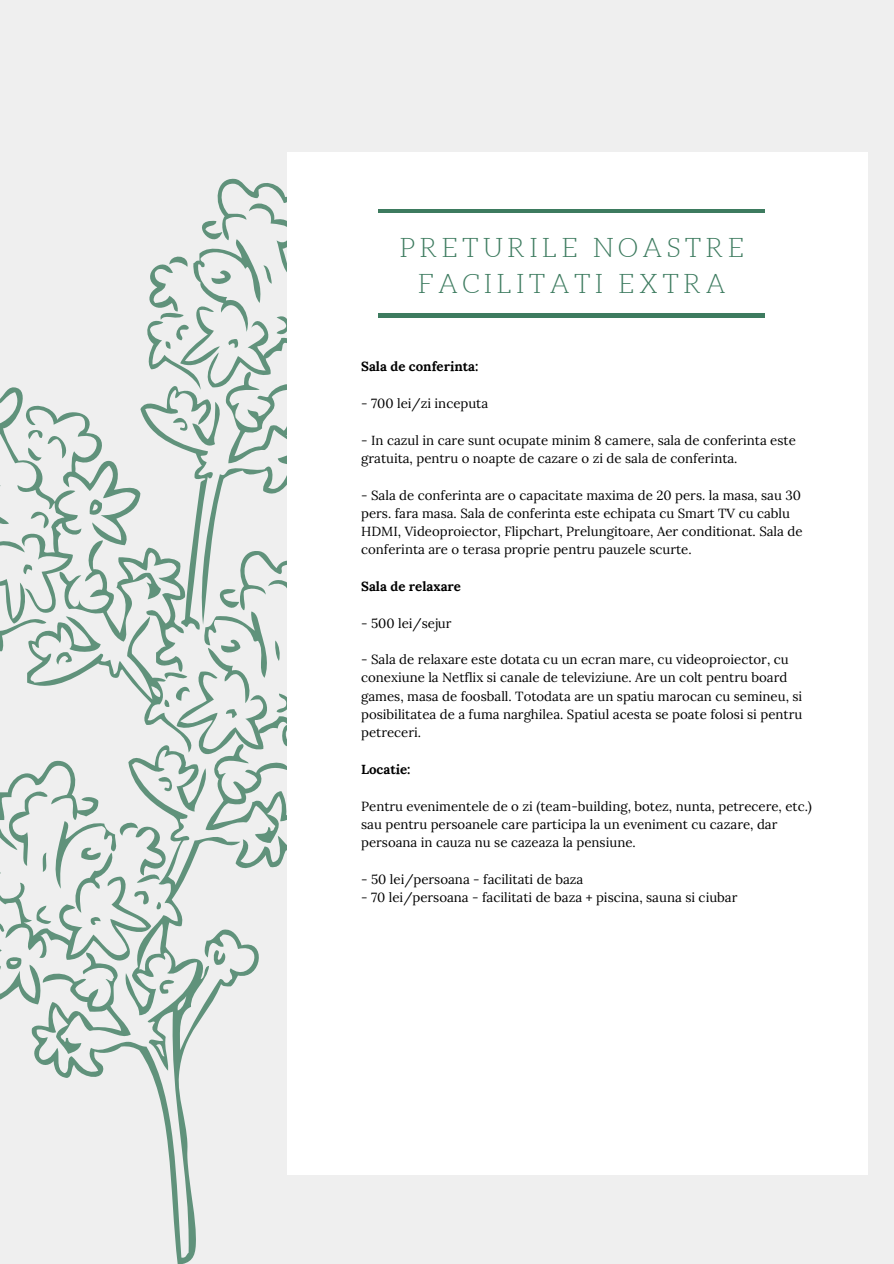
<style>
.page{position:relative;width:894px;height:1264px;background:#fff}
.page>*{position:absolute;margin:0;border:0;box-sizing:border-box;transform-origin:0 0}
.t1{font:300 26.55px "Aleo";letter-spacing:.16em;color:#3d7b5f}
.t2{font:13.2px/18.3px "Lora";color:#000}
.t3{font:700 13.2px "Lora";color:#000}
</style>
<div class="page">
<div style="left:0;top:0;width:893px;height:1263px;background:#efefef"></div>
<svg style="left:31px;top:1006px;width:179px;height:257px"></svg>
<svg style="left:0;top:179px;width:288px;height:827px"></svg>
<div style="left:288px;top:152px;width:578px;height:1022px;background:#fff"></div>
<hr style="left:378px;top:314px;width:386px;height:3px;background:#3d7b5f">
<hr style="left:378px;top:209px;width:386px;height:3px;background:#3d7b5f">
<p class="t1" style="left:399px;top:233px;width:346px">PRETURILE NOASTRE</p>
<p class="t1" style="left:418px;top:269px;width:309px">FACILITATI EXTRA</p>
<p class="t3" style="left:361px;top:358px;width:119px">Sala de conferinta:</p>
<p class="t2" style="left:361px;top:394px;width:128px">- 700 lei/zi inceputa</p>
<p class="t2" style="left:361px;top:430px;width:436px">- In cazul in care sunt ocupate minim 8 camere, sala de conferinta este gratuita, pentru o noapte de cazare o zi de sala de conferinta.</p>
<p class="t2" style="left:361px;top:485px;width:443px">- Sala de conferinta are o capacitate maxima de 20 pers. la masa, sau 30 pers. fara masa. Sala de conferinta este echipata cu Smart TV cu cablu HDMI, Videoproiector, Flipchart, Prelungitoare, Aer conditionat. Sala de conferinta are o terasa proprie pentru pauzele scurte.</p>
<p class="t3" style="left:361px;top:577px;width:101px">Sala de relaxare</p>
<p class="t2" style="left:361px;top:613px;width:92px">- 500 lei/sejur</p>
<p class="t2" style="left:361px;top:650px;width:442px">- Sala de relaxare este dotata cu un ecran mare, cu videoproiector, cu conexiune la Netflix si canale de televiziune. Are un colt pentru board games, masa de foosball. Totodata are un spatiu marocan cu semineu, si posibilitatea de a fuma narghilea. Spatiul acesta se poate folosi si pentru petreceri.</p>
<p class="t3" style="left:361px;top:760px;width:51px">Locatie:</p>
<p class="t2" style="left:361px;top:796px;width:452px">Pentru evenimentele de o zi (team-building, botez, nunta, petrecere, etc.) sau pentru persoanele care participa la un eveniment cu cazare, dar persoana in cauza nu se cazeaza la pensiune.</p>
<p class="t2" style="left:361px;top:869px;width:224px">- 50 lei/persoana - facilitati de baza</p>
<p class="t2" style="left:361px;top:888px;width:378px">- 70 lei/persoana - facilitati de baza + piscina, sauna si ciubar</p>
</div>
